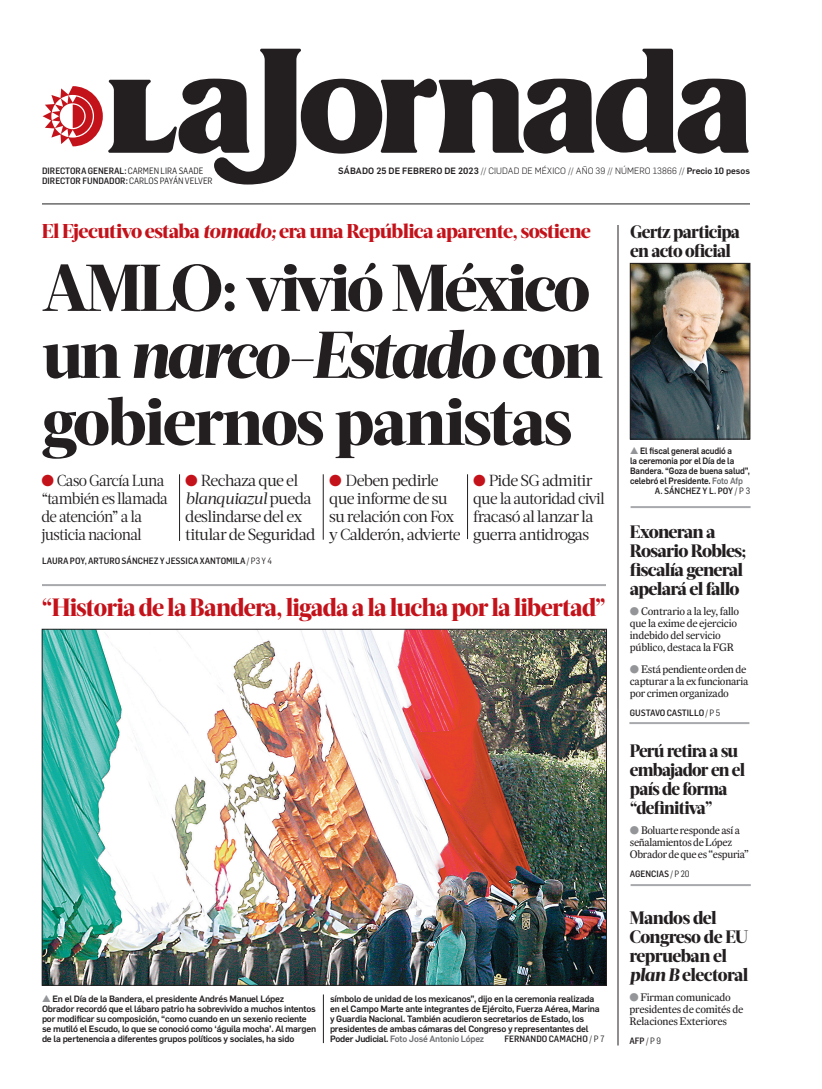
<style>
.page{position:relative;width:822px;height:1089px;background:#fff}
.page>*{position:absolute;margin:0;border:0;box-sizing:border-box;transform-origin:0 0}
.CABEZA_72{font:800 66px/67px "Acta Headline";letter-spacing:-.04em;color:#231f20}
.CABEZA_FOTO_24{font:800 25px "Acta Headline";letter-spacing:-.03em;color:#c4121a;scale:.96 1}
.BALAZO_ROJO_19{font:800 20px "Acta Headline";letter-spacing:-.03em;color:#c4121a}
.AVISO_18{font:800 18px/19px "Acta Headline";letter-spacing:-.04em;color:#231f20}
.AVISO_18-2{font:800 18px/19px "Acta Headline";letter-spacing:-.04em;color:#231f20;scale:.95 1}
.AVISO_18-3{font:800 18px/19px "Acta Headline";letter-spacing:-.04em;color:#231f20;scale:.96 1}
.SUMARIO_17{font:16px/18px "Acta Deck";letter-spacing:-.04em;color:#231f20}
.SUMARIO_17-2{font:16px/18px "Acta Deck";letter-spacing:-.04em;color:#231f20;scale:.94 1}
.SUMARIO_9_5{font:11px/12px "Expresso Tx";letter-spacing:-.03em;color:#231f20}
.PIE_DE_FOTO_SIN_PLEC{font:500 9px/10px "Flama";letter-spacing:-.02em;color:#231f20}
.CREDITO_PORTADA{font:500 9px "Flama Semicond";color:#231f20}
.PIE_DE_FOTO_SIN_PLEC-2{font:500 9px "Flama";letter-spacing:-.02em;color:#231f20;scale:.94 1}
.FECHA_AÑO_NUM_PORTAD{font:300 9px "Flama";letter-spacing:.015em;color:#231f20}
.PIE_DE_FOTO_SIN_PLEC-3{font:500 9px "Flama Semicond";color:#231f20}
.SUMARIO_9_5-2{font:500 9px "Flama Semicond";color:#231f20}
.s1{font-weight:400}
.s2{font-weight:500}
.s3{font-style:italic}
.s4{color:#c4121a}
.s5{color:#939598}
.s6{color:#6c6d70}
</style>
<div class="page">
<svg style="left:43px;top:49px;width:706px;height:136px"></svg>
<hr style="left:618px;top:225px;width:1px;height:821px;background:#231f20">
<img style="left:44px;top:631px;width:561px;height:352px">
<hr style="left:42px;top:204px;width:708px;height:1px;background:#231f20">
<hr style="left:629px;top:722px;width:120px;height:2px;background:#a8a9ad">
<hr style="left:631px;top:884px;width:120px;height:2px;background:#a8a9ad">
<hr style="left:42px;top:584px;width:564px;height:2px;background:#a8a9ad">
<hr style="left:631px;top:506px;width:120px;height:2px;background:#a8a9ad">
<img style="left:632px;top:265px;width:116px;height:172px">
<div style="left:630px;top:263px;width:120px;height:176px;border:1px solid #231f20"></div>
<hr style="left:323px;top:994px;width:1px;height:49px;background:#231f20">
<hr style="left:179px;top:474px;width:1px;height:67px;background:#231f20">
<hr style="left:323px;top:474px;width:1px;height:66px;background:#231f20">
<hr style="left:467px;top:474px;width:1px;height:65px;background:#231f20">
<p class="CREDITO_PORTADA" style="left:42px;top:165px;width:163px">DIRECTORA GENERAL: <span class="s1">CARMEN LIRA SAADE</span></p>
<p class="FECHA_AÑO_NUM_PORTAD" style="left:338px;top:164px;width:413px"><span class="s2">SÁBADO 25 DE FEBRERO DE 2023</span> // CIUDAD DE MÉXICO // AÑO 39 // NÚMERO 13866 // <span class="s2">Precio 10 pesos</span></p>
<p class="CREDITO_PORTADA" style="left:42px;top:175px;width:172px">DIRECTOR FUNDADOR: <span class="s1">CARLOS PAYÁN VELVER</span></p>
<p class="BALAZO_ROJO_19" style="left:42px;top:219px;width:551px">El Ejecutivo estaba <span class="s3">tomado;</span> era una República aparente, sostiene</p>
<p class="CABEZA_72" style="left:42px;top:255px;width:562px">AMLO: vivió México un <span class="s3">narco-Estado</span> con gobiernos panistas</p>
<p class="SUMARIO_17-2" style="left:41px;top:472px;width:136px"><span class="s4">●</span> Caso García Luna “también es llamada de atención” a la justicia nacional</p>
<p class="SUMARIO_17" style="left:185px;top:472px;width:132px"><span class="s4">●</span> Rechaza que el <span class="s3">blanquiazul</span> pueda deslindarse del ex titular de Seguridad</p>
<p class="SUMARIO_17" style="left:329px;top:472px;width:133px"><span class="s4">●</span> Deben pedirle que informe de su su relación con Fox y Calderón, advierte</p>
<p class="SUMARIO_17" style="left:473px;top:472px;width:133px"><span class="s4">●</span> Pide SG admitir que la autoridad civil fracasó al lanzar la guerra antidrogas</p>
<p class="CREDITO_PORTADA" style="left:42px;top:555px;width:232px">LAURA POY, ARTURO SÁNCHEZ Y JESSICA XANTOMILA <span class="s1">/ P3 Y 4</span></p>
<p class="CABEZA_FOTO_24" style="left:41px;top:592px;width:590px">“Historia de la Bandera, ligada a la lucha por la libertad”</p>
<p class="PIE_DE_FOTO_SIN_PLEC" style="left:42px;top:993px;width:276px"><span class="s5">▲</span> En el Día de la Bandera, el presidente Andrés Manuel López Obrador recordó que el lábaro patrio ha sobrevivido a muchos intentos por modificar su composición, “como cuando en un sexenio reciente se mutiló el Escudo, lo que se conoció como ‘águila mocha’. Al margen de la pertenencia a diferentes grupos políticos y sociales, ha sido</p>
<p class="PIE_DE_FOTO_SIN_PLEC" style="left:330px;top:993px;width:271px">símbolo de unidad de los mexicanos”, dijo en la ceremonia realizada en el Campo Marte ante integrantes de Ejército, Fuerza Aérea, Marina y Guardia Nacional. También acudieron secretarios de Estado, los presidentes de ambas cámaras del Congreso y representantes del Poder Judicial. <span class="s6">Foto José Antonio López</span></p>
<p class="PIE_DE_FOTO_SIN_PLEC-3" style="left:504px;top:1033px;width:102px">FERNANDO CAMACHO <span class="s1">/ P 7</span></p>
<p class="AVISO_18-3" style="left:630px;top:222px;width:116px">Gertz participa en acto oficial</p>
<p class="PIE_DE_FOTO_SIN_PLEC-2" style="left:630px;top:444px;width:110px"><span class="s5">▲</span> El fiscal general acudió a</p>
<p class="PIE_DE_FOTO_SIN_PLEC-2" style="left:630px;top:454px;width:112px">la ceremonia por el Día de la</p>
<p class="PIE_DE_FOTO_SIN_PLEC-2" style="left:630px;top:464px;width:129px">Bandera. “Goza de buena salud”,</p>
<p class="PIE_DE_FOTO_SIN_PLEC-2" style="left:630px;top:474px;width:121px">celebró el Presidente. <span class="s6">Foto Afp</span></p>
<p class="PIE_DE_FOTO_SIN_PLEC-3" style="left:655px;top:485px;width:97px">A. SÁNCHEZ Y L. POY <span class="s1">/ P 3</span></p>
<p class="AVISO_18" style="left:630px;top:523px;width:118px">Exoneran a<br>Rosario Robles; fiscalía general apelará el fallo</p>
<p class="SUMARIO_9_5" style="left:630px;top:605px;width:111px"><span class="s5">●</span> Contrario a la ley, fallo que la exime de ejercicio indebido del servicio público, destaca la FGR</p>
<p class="SUMARIO_9_5" style="left:630px;top:663px;width:120px"><span class="s5">●</span> Está pendiente orden de capturar a la ex funcionaria por crimen organizado</p>
<p class="SUMARIO_9_5-2" style="left:630px;top:707px;width:92px">GUSTAVO CASTILLO <span class="s1">/ P 5</span></p>
<p class="AVISO_18-2" style="left:630px;top:741px;width:123px">Perú retira a su embajador en el país de forma “definitiva”</p>
<p class="SUMARIO_9_5" style="left:630px;top:824px;width:121px"><span class="s5">●</span> Boluarte responde así a señalamientos de López<br>Obrador de que es “espuria”</p>
<p class="SUMARIO_9_5-2" style="left:630px;top:868px;width:61px">AGENCIAS <span class="s1">/ P 20</span></p>
<p class="AVISO_18" style="left:629px;top:909px;width:121px">Mandos del<br>Congreso de EU reprueban el <span class="s3">plan B</span> electoral</p>
<p class="SUMARIO_9_5" style="left:629px;top:991px;width:115px"><span class="s5">●</span> Firman comunicado presidentes de comités de<br>Relaciones Exteriores</p>
<p class="SUMARIO_9_5-2" style="left:629px;top:1035px;width:33px">AFP <span class="s1">/ P 9</span></p>
</div>
